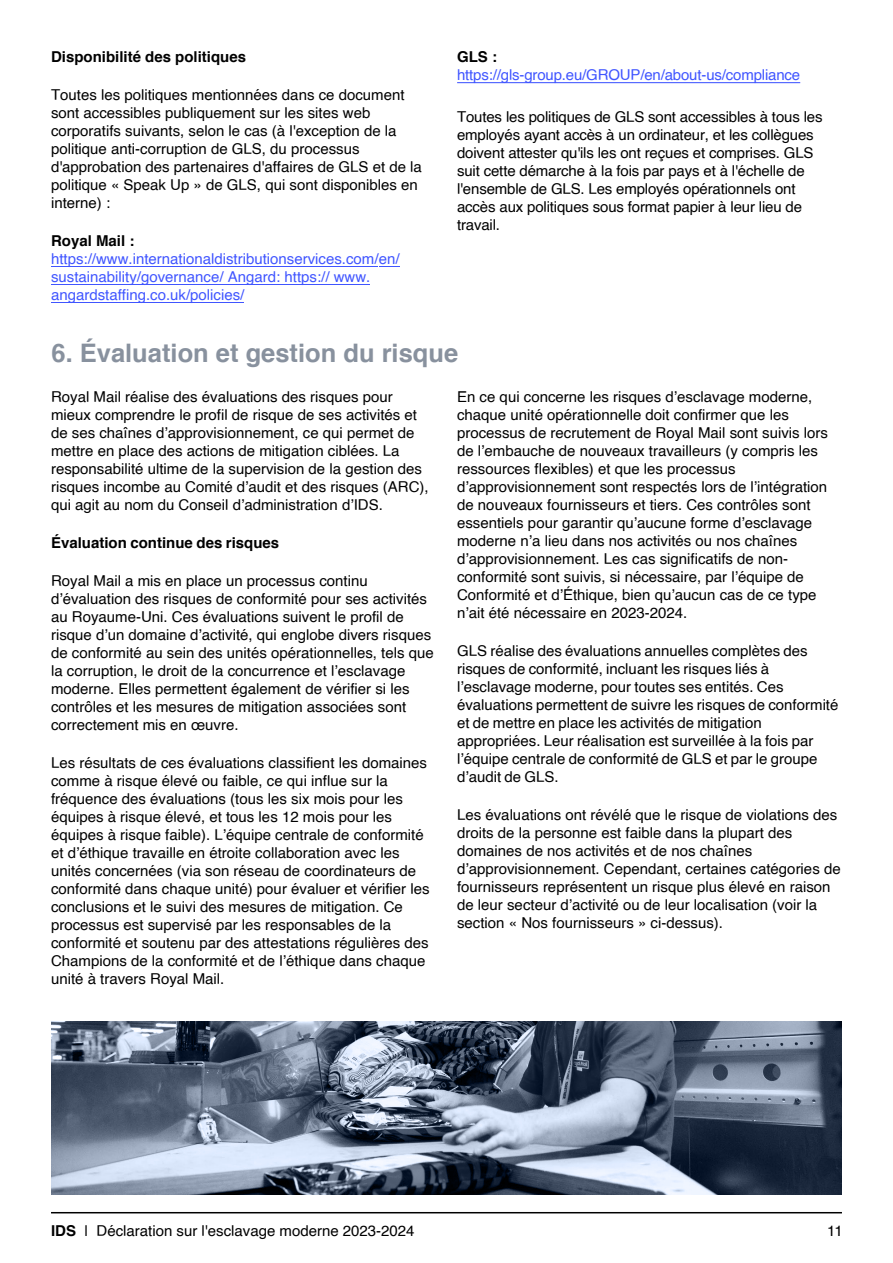
<style>
.page{position:relative;width:893px;height:1263px;background:#fff}
.page>*{position:absolute;margin:0;border:0;box-sizing:border-box;transform-origin:0 0}
.t1{font:700 25.5px "Helvetica";color:#88919e}
.t2{font:15px/18px "Helvetica";color:#000}
.t3{font:15px/18px "Helvetica";color:#4055ff}
.t4{font:700 15px "Helvetica";color:#000}
.s1{font-weight:700}
</style>
<div class="page">
<hr style="left:51px;top:1212px;width:791px;height:1px;background:#000">
<hr style="left:51px;top:302px;width:193px;height:1px;background:#4055ff">
<hr style="left:51px;top:284px;width:319px;height:1px;background:#4055ff">
<svg style="left:379px;top:266px;width:20px;height:1px"></svg>
<hr style="left:51px;top:266px;width:327px;height:1px;background:#4055ff">
<hr style="left:457px;top:82px;width:343px;height:1px;background:#4055ff">
<img style="left:51px;top:1022px;width:791px;height:173px">
<p class="t4" style="left:51px;top:45px;width:197px">Disponibilité des politiques</p>
<p class="t2" style="left:51px;top:86px;width:372px">Toutes les politiques mentionnées dans ce document sont accessibles publiquement sur les sites web corporatifs suivants, selon le cas (à l'exception de la politique anti-corruption de GLS, du processus d'approbation des partenaires d'affaires de GLS et de la politique « Speak Up » de GLS, qui sont disponibles en interne) :</p>
<p class="t4" style="left:51px;top:228px;width:85px">Royal Mail :</p>
<p class="t3" style="left:51px;top:250px;width:350px">https://www.internationaldistributionservices.com/en/ sustainability/governance/ Angard: https:// www. angardstaffing.co.uk/policies/</p>
<p class="t4" style="left:457px;top:45px;width:41px">GLS :</p>
<p class="t3" style="left:457px;top:66px;width:345px">https://gls-group.eu/GROUP/en/about-us/compliance</p>
<p class="t2" style="left:457px;top:108px;width:367px">Toutes les politiques de GLS sont accessibles à tous les employés ayant accès à un ordinateur, et les collègues doivent attester qu'ils les ont reçues et comprises. GLS suit cette démarche à la fois par pays et à l'échelle de l'ensemble de GLS. Les employés opérationnels ont accès aux politiques sous format papier à leur lieu de travail.</p>
<h1 class="t1" style="left:52px;top:338px;width:408px">6. Évaluation et gestion du risque</h1>
<p class="t2" style="left:51px;top:388px;width:379px">Royal Mail réalise des évaluations des risques pour mieux comprendre le profil de risque de ses activités et de ses chaînes d’approvisionnement, ce qui permet de mettre en place des actions de mitigation ciblées. La responsabilité ultime de la supervision de la gestion des risques incombe au Comité d’audit et des risques (ARC), qui agit au nom du Conseil d’administration d’IDS.</p>
<p class="t4" style="left:51px;top:531px;width:230px">Évaluation continue des risques</p>
<p class="t2" style="left:51px;top:572px;width:384px">Royal Mail a mis en place un processus continu d’évaluation des risques de conformité pour ses activités au Royaume-Uni. Ces évaluations suivent le profil de risque d’un domaine d’activité, qui englobe divers risques de conformité au sein des unités opérationnelles, tels que la corruption, le droit de la concurrence et l’esclavage moderne. Elles permettent également de vérifier si les contrôles et les mesures de mitigation associées sont correctement mis en œuvre.</p>
<p class="t2" style="left:51px;top:754px;width:380px">Les résultats de ces évaluations classifient les domaines comme à risque élevé ou faible, ce qui influe sur la fréquence des évaluations (tous les six mois pour les équipes à risque élevé, et tous les 12 mois pour les équipes à risque faible). L’équipe centrale de conformité et d’éthique travaille en étroite collaboration avec les unités concernées (via son réseau de coordinateurs de conformité dans chaque unité) pour évaluer et vérifier les conclusions et le suivi des mesures de mitigation. Ce processus est supervisé par les responsables de la conformité et soutenu par des attestations régulières des Champions de la conformité et de l’éthique dans chaque unité à travers Royal Mail.</p>
<p class="t2" style="left:457px;top:388px;width:372px">En ce qui concerne les risques d’esclavage moderne, chaque unité opérationnelle doit confirmer que les processus de recrutement de Royal Mail sont suivis lors de l’embauche de nouveaux travailleurs (y compris les ressources flexibles) et que les processus d’approvisionnement sont respectés lors de l’intégration de nouveaux fournisseurs et tiers. Ces contrôles sont essentiels pour garantir qu’aucune forme d’esclavage moderne n’a lieu dans nos activités ou nos chaînes d’approvisionnement. Les cas significatifs de non&shy;conformité sont suivis, si nécessaire, par l’équipe de Conformité et d’Éthique, bien qu’aucun cas de ce type n’ait été nécessaire en 2023-2024.</p>
<p class="t2" style="left:457px;top:642px;width:383px">GLS réalise des évaluations annuelles complètes des risques de conformité, incluant les risques liés à l’esclavage moderne, pour toutes ses entités. Ces évaluations permettent de suivre les risques de conformité et de mettre en place les activités de mitigation appropriées. Leur réalisation est surveillée à la fois par l’équipe centrale de conformité de GLS et par le groupe d’audit de GLS.</p>
<p class="t2" style="left:457px;top:806px;width:385px">Les évaluations ont révélé que le risque de violations des droits de la personne est faible dans la plupart des domaines de nos activités et de nos chaînes d’approvisionnement. Cependant, certaines catégories de fournisseurs représentent un risque plus élevé en raison de leur secteur d’activité ou de leur localisation (voir la section « Nos fournisseurs » ci-dessus).</p>
<p class="t2" style="left:51px;top:1222px;width:365px"><span class="s1">IDS</span> | Déclaration sur l'esclavage moderne 2023-2024</p>
<p class="t2" style="left:827px;top:1222px;width:17px">11</p>
</div>
